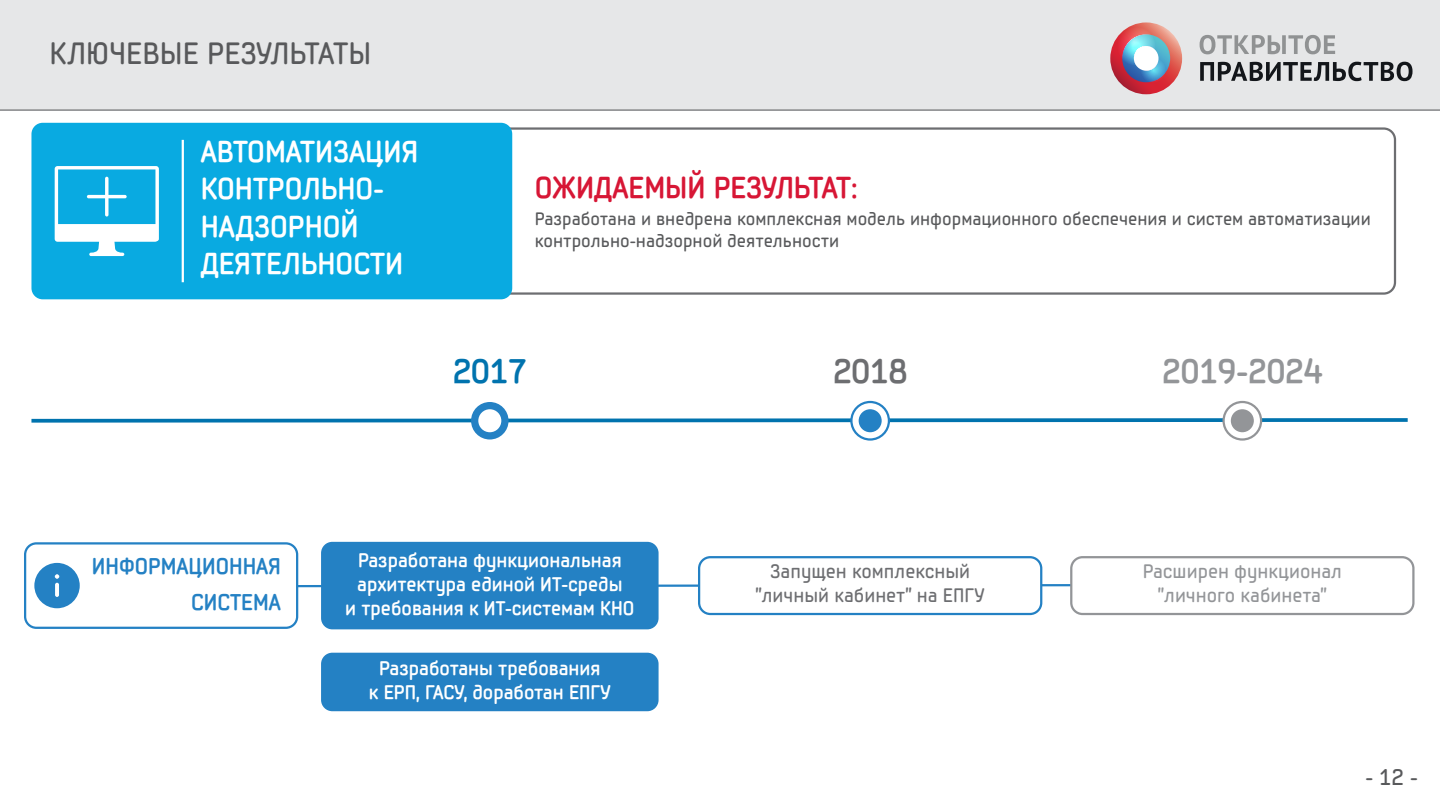
<style>
.page{position:relative;width:1440px;height:810px;background:#fff}
.page>*{position:absolute;margin:0;border:0;box-sizing:border-box;transform-origin:0 0}
.t1{font:700 33.75px "Samsung Imagination Cyr";color:#939598}
.t2{font:700 33.75px "Samsung Imagination Cyr";color:#0073ae}
.t3{font:700 33.75px "Samsung Imagination Cyr";color:#6d6e71}
.t4{font:30.75px "Samsung Imagination Cyr";color:#58595b}
.t5{font:700 30px/37.5px "Samsung Imagination Cyr";color:#fff}
.t6{font:700 30px "Samsung Imagination Cyr";color:#d71635}
.t7{font:700 22.5px/36px "Samsung Imagination Cyr";color:#2481c4;text-align:right}
.t8{font:22.5px "Samsung Imagination Cyr";color:#58595b}
.t9{font:700 19.5px/24px "Samsung Imagination Cyr";color:#fff;text-align:center}
.t10{font:19.5px/24px "Samsung Imagination Cyr";color:#6d6e71;text-align:center}
.t11{font:19.5px/24px "Samsung Imagination Cyr";color:#939598;text-align:center}
.t12{font:18px/22.5px "Samsung Imagination Cyr";color:#58595b}
</style>
<div class="page">
<svg style="left:298px;top:583px;width:772px;height:5px"></svg>
<div style="left:24px;top:542px;width:274px;height:87px;border:2px solid #2481c4;border-radius:11px"></div>
<svg style="left:31px;top:416px;width:1377px;height:7px"></svg>
<div style="left:0;top:0;width:1440px;height:110px;background:#e6e7e8"></div>
<hr style="left:0;top:110px;width:1440px;height:1px;background:#58595b">
<svg style="left:1110px;top:22px;width:72px;height:72px;background:#d54f51"></svg>
<svg style="left:1122px;top:34px;width:48px;height:48px"></svg>
<svg style="left:1134px;top:46px;width:25px;height:25px"></svg>
<svg style="left:1200px;top:35px;width:135px;height:19px"></svg>
<svg style="left:1200px;top:62px;width:213px;height:19px"></svg>
<svg style="left:1117px;top:27px;width:39px;height:39px"></svg>
<svg style="left:1127px;top:35px;width:12px;height:12px"></svg>
<svg style="left:1140px;top:57px;width:26px;height:26px"></svg>
<div style="left:44px;top:127px;width:1352px;height:168px;border:2px solid #6d6e71;border-radius:11px"></div>
<div style="left:31px;top:123px;width:481px;height:176px;background:#09aae1;border-radius:11px"></div>
<svg style="left:55px;top:166px;width:104px;height:90px"></svg>
<hr style="left:182px;top:140px;width:2px;height:142px;background:#fff">
<svg style="left:34px;top:563px;width:46px;height:45px"></svg>
<div style="left:471px;top:402px;width:38px;height:38px;background:#2481c4;border-radius:50%"></div>
<svg style="left:1224px;top:402px;width:37px;height:38px"></svg>
<div style="left:1222px;top:401px;width:40px;height:40px;border:2px solid #939598;border-radius:50%"></div>
<div style="left:699px;top:557px;width:342px;height:57px;background:#fff;border-radius:11px"></div>
<div style="left:698px;top:556px;width:344px;height:59px;border:2px solid #2481c4;border-radius:11px"></div>
<div style="left:1070px;top:556px;width:345px;height:59px;border:2px solid #939598;border-radius:11px"></div>
<div style="left:1231px;top:409px;width:23px;height:23px;background:#939598;border-radius:50%"></div>
<div style="left:321px;top:542px;width:338px;height:87px;background:#2481c4;border-radius:11px"></div>
<svg style="left:851px;top:402px;width:38px;height:38px"></svg>
<div style="left:850px;top:401px;width:40px;height:40px;border:2px solid #2481c4;border-radius:50%"></div>
<div style="left:859px;top:409px;width:23px;height:23px;background:#2481c4;border-radius:50%"></div>
<div style="left:478px;top:409px;width:23px;height:23px;background:#fff;border-radius:50%"></div>
<div style="left:321px;top:653px;width:338px;height:58px;background:#2481c4;border-radius:11px"></div>
<h2 class="t4" style="left:50px;top:33px;width:323px">КЛЮЧЕВЫЕ РЕЗУЛЬТАТЫ</h2>
<h3 class="t5" style="left:201px;top:133px;width:219px">АВТОМАТИЗАЦИЯ<br>КОНТРОЛЬНО-<br>НАДЗОРНОЙ<br>ДЕЯТЕЛЬНОСТИ</h3>
<h3 class="t6" style="left:535px;top:168px;width:324px">ОЖИДАЕМЫЙ РЕЗУЛЬТАТ:</h3>
<p class="t12" style="left:535px;top:207px;width:838px">Разработана и внедрена комплексная модель информационного обеспечения и систем автоматизации контрольно-надзорной деятельности</p>
<h1 class="t2" style="left:453px;top:349px;width:76px">2017</h1>
<h1 class="t3" style="left:833px;top:349px;width:76px">2018</h1>
<h1 class="t1" style="left:1162px;top:349px;width:162px">2019-2024</h1>
<p class="t7" style="left:92px;top:548px;width:190px">ИНФОРМАЦИОННАЯ<br>СИСТЕМА</p>
<p class="t9" style="left:345px;top:548px;width:291px">Разработана функциональная архитектура единой ИТ-среды<br>и требования к ИТ-системам КНО</p>
<p class="t9" style="left:369px;top:657px;width:243px">Разработаны требования<br>к ЕРП, ГАСУ, доработан ЕПГУ</p>
<p class="t10" style="left:756px;top:559px;width:231px">Запущен комплексный "личный кабинет" на ЕПГУ</p>
<p class="t11" style="left:1143px;top:559px;width:201px">Расширен функционал "личного кабинета"</p>
<p class="t8" style="left:1365px;top:763px;width:54px">-12-</p>
</div>
